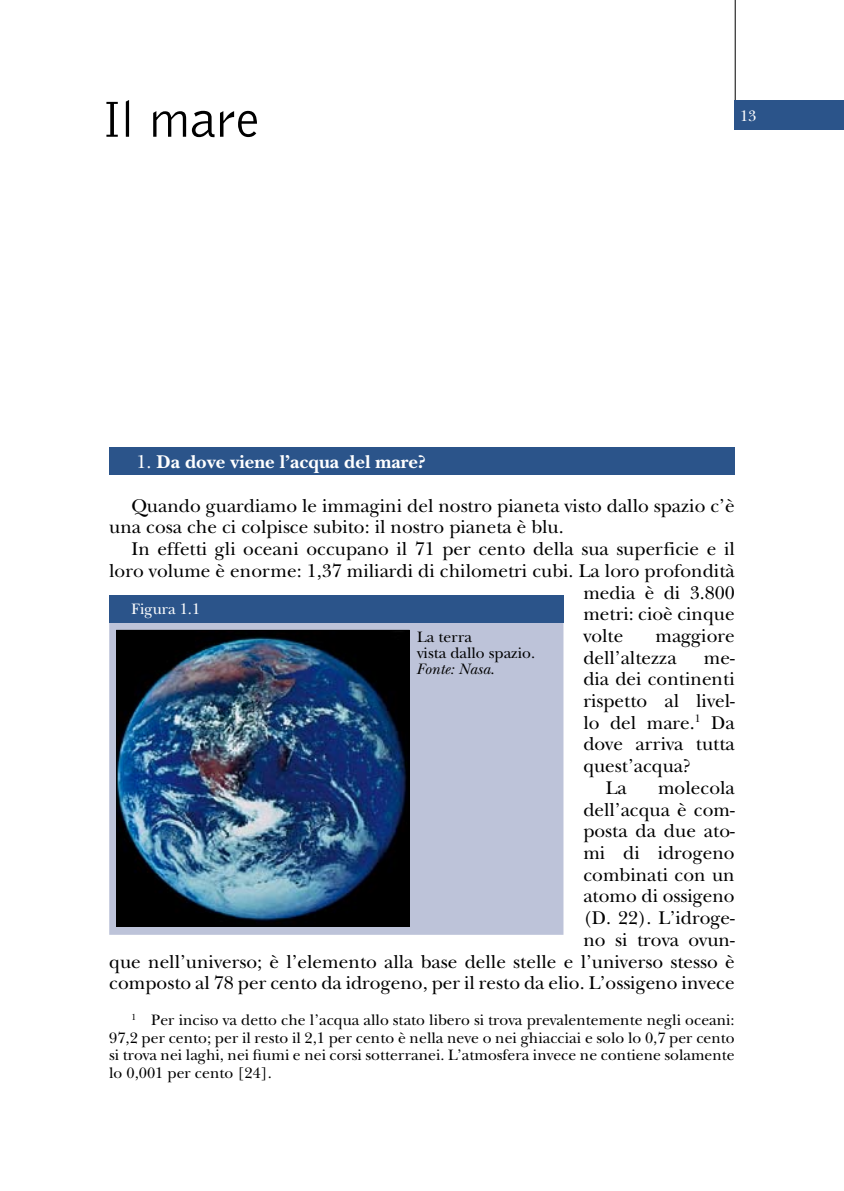
<style>
.page{position:relative;width:844px;height:1191px;background:#fff}
.page>*{position:absolute;margin:0;border:0;box-sizing:border-box;transform-origin:0 0}
.t1{font:300 52.5px "Bell Gothic";letter-spacing:-.01em;color:#000}
.t2{font:19.25px/21.7px "New Baskerville";color:#000}
.t3{font:700 19.25px "New Baskerville";color:#fff}
.t4{font:15.75px/17.5px "New Baskerville";color:#000;text-align:justify}
.t5{font:15.75px "New Baskerville";color:#fff}
.s1{font-weight:400}
.s2{font-style:italic}
</style>
<div class="page">
<hr style="left:734px;top:0;width:1px;height:129px;background:#000">
<div style="left:109px;top:447px;width:625px;height:28px;background:#2b548a"></div>
<div style="left:109px;top:611px;width:454px;height:323px;background:#bdc3d9"></div>
<img style="left:118px;top:632px;width:289px;height:292px">
<div style="left:116px;top:630px;width:293px;height:296px;border:1px solid #000"></div>
<div style="left:109px;top:595px;width:454px;height:28px;background:#2b548a"></div>
<div style="left:734px;top:100px;width:109px;height:29px;background:#2b548a"></div>
<h1 class="t1" style="left:102px;top:91px;width:159px">Il mare</h1>
<p class="t3" style="left:136px;top:451px;width:290px"><span class="s1">1.</span> Da dove viene l’acqua del mare?</p>
<p class="t5" style="left:739px;top:106px;width:18px">13</p>
<p class="t2" style="left:109px;top:494px;width:626px;text-indent:22px">Quando guardiamo le immagini del nostro pianeta visto dallo spazio c’è una cosa che ci colpisce subito: il nostro pianeta è blu.</p>
<p class="t2" style="left:131px;top:538px;width:604px">In effetti gli oceani occupano il 71 per cento della sua superficie e il</p>
<p class="t2" style="left:109px;top:559px;width:627px">loro volume è enorme: 1,37 miliardi di chilometri cubi. La loro profondità</p>
<p class="t2" style="left:583px;top:581px;width:153px">media è di 3.800</p>
<p class="t2" style="left:583px;top:603px;width:153px">metri: cioè cinque</p>
<p class="t2" style="left:583px;top:624px;width:42px">volte</p>
<p class="t5" style="left:131px;top:599px;width:70px">Figura 1.1</p>
<p class="t2" style="left:583px;top:624px;width:153px;text-indent:72px">maggiore dell’altezza</p>
<p class="t4" style="left:417px;top:629px;width:120px;line-height:15.8px;text-align:left">La terra<br>vista dallo spazio.<br><span class="s2">Fonte: Nasa</span>.</p>
<p class="t2" style="left:703px;top:646px;width:32px">me-</p>
<p class="t2" style="left:583px;top:668px;width:153px">dia dei continenti</p>
<p class="t2" style="left:583px;top:690px;width:153px">rispetto al livel-</p>
<p class="t2" style="left:583px;top:711px;width:153px">lo del mare. Da</p>
<p class="t2" style="left:583px;top:733px;width:153px">dove arriva tutta</p>
<p class="t2" style="left:583px;top:755px;width:109px">quest’acqua?</p>
<p class="t2" style="left:605px;top:776px;width:23px">La</p>
<p class="t2" style="left:109px;top:776px;width:627px;text-align:right">molecola<br>dell’acqua è com-<br>posta da due ato-<br>mi di idrogeno<br>combinati con un<br>atomo di ossigeno<br>(D. 22). L’idroge-<br>no si trova ovun-<br>que nell’universo; è l’elemento alla base delle stelle e l’universo stesso è composto al 78 per cento da idrogeno, per il resto da elio. L’ossigeno invece</p>
<p class="t4" style="left:109px;top:1011px;width:627px;text-indent:42px">Per inciso va detto che l’acqua allo stato libero si trova prevalentemente negli oceani:<br>97,2 per cento; per il resto il 2,1 per cento è nella neve o nei ghiacciai e solo lo 0,7 per cento si trova nei laghi, nei fiumi e nei corsi sotterranei. L’atmosfera invece ne contiene solamente lo 0,001 per cento [24].</p>
</div>
